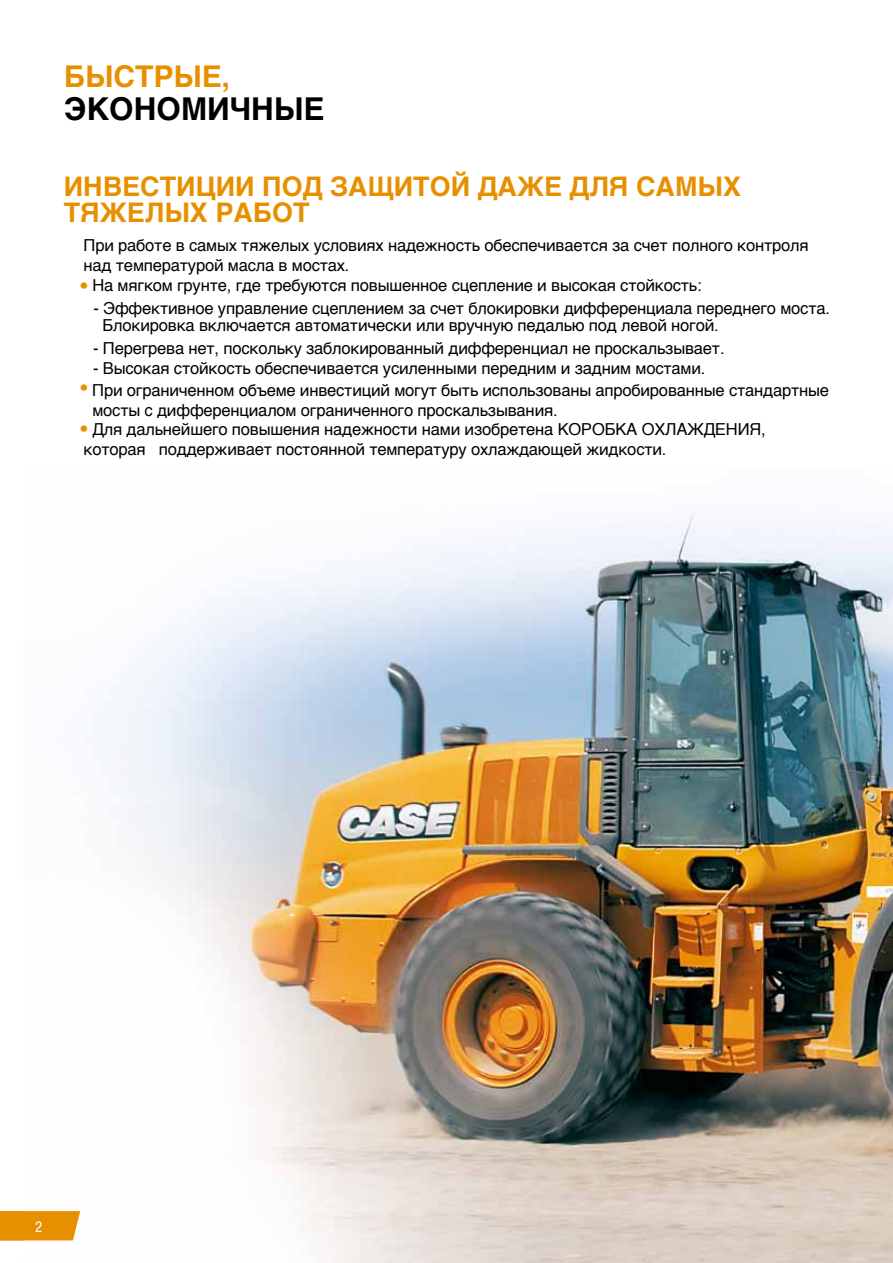
<style>
.page{position:relative;width:893px;height:1263px;background:#fff}
.page>*{position:absolute;margin:0;border:0;box-sizing:border-box;transform-origin:0 0}
.t1{font:700 31.5px "Helvetica";color:#000}
.t2{font:700 30px "Helvetica";color:#e69000}
.t3{font:700 27px/25.5px "Helvetica";color:#e69000}
.t4{font:condensed 18px "Helvetica Neue LT Std";color:#e69000}
.t5{font:16.5px/19.5px "Helvetica";letter-spacing:-.01em;color:#000}
.t6{font:condensed 15px "Helvetica Neue LT Std";color:#fff}
.s1{font-family:"Helvetica Neue LT Std";font-stretch:condensed;font-size:18px;color:#e69000}
</style>
<div class="page">
<img style="left:23px;top:510px;width:870px;height:753px">
<svg style="left:0;top:1211px;width:80px;height:29px"></svg>
<h2 class="t2" style="left:64px;top:53px;width:168px">БЫСТРЫЕ,</h2>
<h1 class="t1" style="left:64px;top:84px;width:262px">ЭКОНОМИЧНЫЕ</h1>
<h3 class="t3" style="left:64px;top:174px;width:679px">ИНВЕСТИЦИИ ПОД ЗАЩИТОЙ ДАЖЕ ДЛЯ САМЫХ<br>ТЯЖЕЛЫХ РАБОТ</h3>
<p class="t5" style="left:84px;top:236px;width:727px">При работе в самых тяжелых условиях надежность обеспечивается за счет полного контроля над температурой масла в мостах.</p>
<p class="t5" style="left:79px;top:276px;width:624px"><span class="s1">•</span> На мягком грунте, где требуются повышенное сцепление и высокая стойкость:</p>
<p class="t5" style="left:102px;top:301px;width:729px;line-height:16.5px;text-indent:-9px">- Эффективное управление сцеплением за счет блокировки дифференциала переднего моста.<br>Блокировка включается автоматически или вручную педалью под левой ногой.</p>
<p class="t5" style="left:93px;top:339px;width:633px">- Перегрева нет, поскольку заблокированный дифференциал не проскальзывает.</p>
<p class="t5" style="left:92px;top:357px;width:738px;line-height:22.6px">- Высокая стойкость обеспечивается усиленными передним и задним мостами.<br>При ограниченном объеме инвестиций могут быть использованы апробированные стандартные</p>
<p class="t5" style="left:92px;top:401px;width:467px">мосты с дифференциалом ограниченного проскальзывания.</p>
<p class="t5" style="left:79px;top:420px;width:688px"><span class="s1">•</span> Для дальнейшего повышения надежности нами изобретена КОРОБКА ОХЛАЖДЕНИЯ, которая поддерживает постоянной температуру охлаждающей жидкости.</p>
<p class="t4" style="left:79px;top:377px;width:10px">•</p>
<p class="t6" style="left:35px;top:1218px;width:9px">2</p>
</div>
